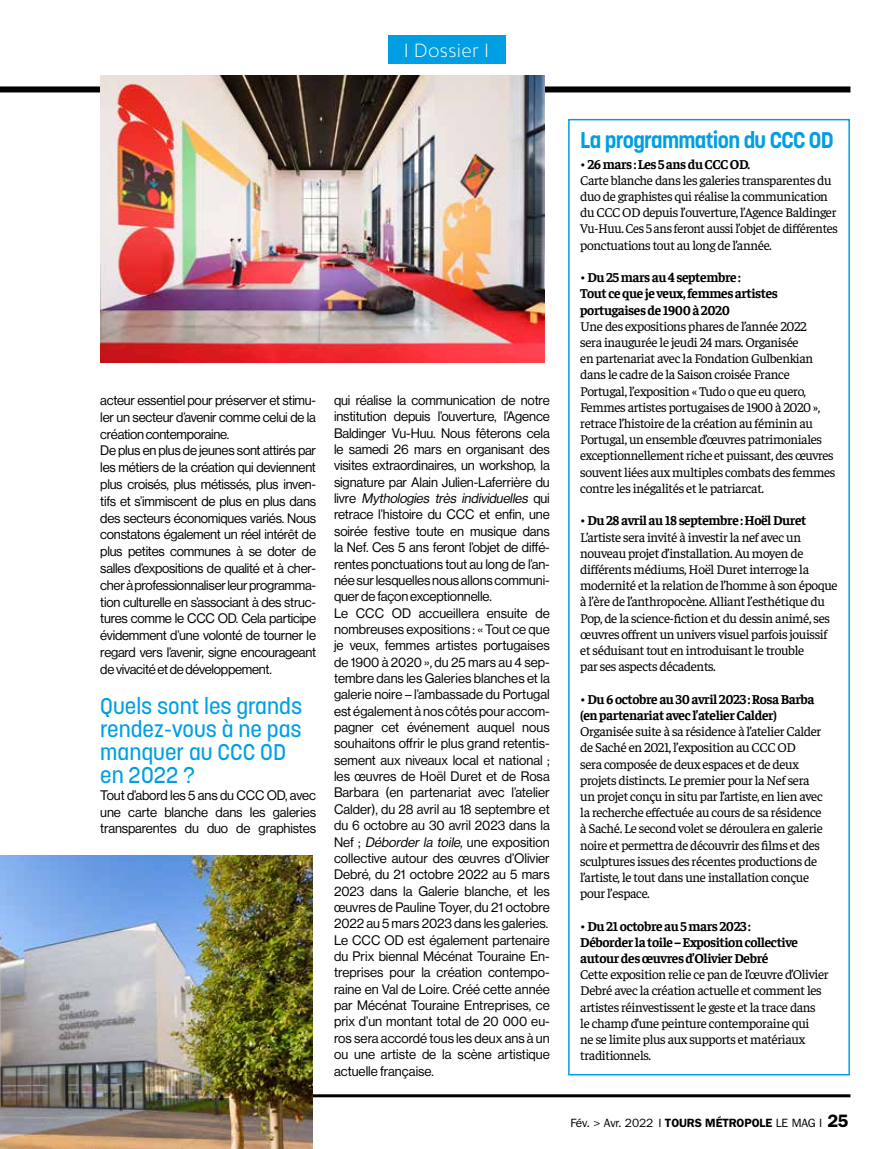
<style>
.page{position:relative;width:893px;height:1149px;background:#fff}
.page>*{position:absolute;margin:0;border:0;box-sizing:border-box;transform-origin:0 0}
.t1{font:500 22.5px/23.1px "Korolev";color:#009fe3}
.INTER_TYPE_ITW{font:700 22.5px "Korolev";letter-spacing:-.03em;color:#009fe3}
.INTER{font:300 18px "Bw Mitga";letter-spacing:.02em;color:#fff}
.Texte_normal{font:13.5px/16.4px "N Haas Grotesk DS Pro 55 Rg";letter-spacing:-.01em;color:#000;text-align:justify}
.t2{font:13.5px/16.2px "Faustina";letter-spacing:-.03em;color:#000}
.t3{font:700 13.5px/16.2px "Faustina";letter-spacing:-.03em;color:#000}
.t4{font:12px "ITC Franklin Gothic Std";letter-spacing:-.01em;color:#000}
.s1{font-style:italic}
.s2{font-weight:600}
.s3{font-weight:600;font-size:18px}
</style>
<div class="page">
<hr style="left:0;top:1093px;width:850px;height:3px;background:#000">
<div style="left:0;top:86px;width:850px;height:6px;background:#000"></div>
<div style="left:568px;top:119px;width:282px;height:956px;border:2px solid #009fe3"></div>
<img style="left:0;top:855px;width:313px;height:293px">
<img style="left:100px;top:75px;width:444px;height:287px">
<div style="left:388px;top:35px;width:117px;height:29px;background:#009fe3"></div>
<p class="INTER" style="left:404px;top:38px;width:87px">I Dossier I</p>
<p class="Texte_normal" style="left:100px;top:392px;width:217px;line-height:16.8px">acteur essentiel pour préserver et stimu&shy;ler un secteur d’avenir comme celui de la création contemporaine.</p>
<p class="Texte_normal" style="left:100px;top:442px;width:217px;line-height:16.8px">De plus en plus de jeunes sont attirés par les métiers de la création qui deviennent plus croisés, plus métissés, plus inven&shy;tifs et s’immiscent de plus en plus dans des secteurs économiques variés. Nous constatons également un réel intérêt de plus petites communes à se doter de salles d’expositions de qualité et à cher&shy;cher à professionnaliser leur programma&shy;tion culturelle en s’associant à des struc&shy;tures comme le CCC OD. Cela participe évidemment d’une volonté de tourner le regard vers l’avenir, signe encourageant de vivacité et de développement.</p>
<p class="t1" style="left:100px;top:694px;width:203px">Quels sont les grands rendez-vous à ne pas manquer au CCC OD en 2022 ?</p>
<p class="Texte_normal" style="left:100px;top:786px;width:217px;line-height:16.8px">Tout d’abord les 5 ans du CCC OD, avec une carte blanche dans les galeries transparentes du duo de graphistes</p>
<p class="Texte_normal" style="left:334px;top:392px;width:217px">qui réalise la communication de notre institution depuis l’ouverture, l’Agence Baldinger Vu-Huu. Nous fêterons cela le samedi 26 mars en organisant des visites extraordinaires, un workshop, la signature par Alain Julien-Laferrière du l i v r e <span class="s1">Mythologies très individuelles</span> q u i retrace l’histoire du CCC et enfin, une soirée festive toute en musique dans la Nef. Ces 5 ans feront l’objet de diffé&shy;rentes ponctuations tout au long de l’an&shy;née sur lesquelles nous allons communi&shy;quer de façon exceptionnelle.</p>
<p class="Texte_normal" style="left:334px;top:604px;width:217px">Le CCC OD accueillera ensuite de nombreuses expositions : « Tout ce que je veux, femmes artistes portugaises de 1900 à 2020 »<span class="s1">,</span>du 25 mars au 4 sep&shy;tembre dans les Galeries blanches et la galerie noire – l’ambassade du Portugal est également à nos côtés pour accom&shy;pagner cet événement auquel nous souhaitons offrir le plus grand retentis&shy;sement aux niveaux local et national ; les œuvres de Hoël Duret et de Rosa Barbara (en partenariat avec l’atelier Calder), du 28 avril au 18 septembre et du 6 octobre au 30 avril 2023 dans la Nef ; <span class="s1">Déborder la toile,</span> une exposition collective autour des œuvres d’Olivier Debré, du 21 octobre 2022 au 5 mars 2023 dans la Galerie blanche, et les œuvres de Pauline Toyer, du 21 octobre 2022 au 5 mars 2023 dans les galeries.</p>
<p class="Texte_normal" style="left:334px;top:931px;width:217px">Le CCC OD est également partenaire du Prix biennal Mécénat Touraine En&shy;treprises pour la création contempo&shy;raine en Val de Loire. Créé cette année par Mécénat Touraine Entreprises, ce prix d’un montant total de 20 000 eu&shy;ros sera accordé tous les deux ans à un ou une artiste de la scène artistique actuelle française.</p>
<p class="INTER_TYPE_ITW" style="left:580px;top:126px;width:255px">La programmation du CCC OD</p>
<p class="t3" style="left:580px;top:155px;width:171px">• 26 mars : Les 5 ans du CCC OD.</p>
<p class="t2" style="left:580px;top:171px;width:259px">Carte blanche dans les galeries transparentes du duo de graphistes qui réalise la communication du CCC OD depuis l’ouverture, l’Agence Baldinger Vu-Huu. Ces 5 ans feront aussi l’objet de différentes ponctuations tout au long de l’année.</p>
<p class="t3" style="left:580px;top:268px;width:199px">• Du 25 mars au 4 septembre :<br>Tout ce que je veux, femmes artistes portugaises de 1900 à 2020</p>
<p class="t2" style="left:580px;top:317px;width:257px">Une des expositions phares de l’année 2022<br>sera inaugurée le jeudi 24 mars. Organisée<br>en partenariat avec la Fondation Gulbenkian dans le cadre de la Saison croisée France Portugal, l’exposition « Tudo o que eu quero, Femmes artistes portugaises de 1900 à 2020 », retrace l’histoire de la création au féminin au Portugal, un ensemble d’œuvres patrimoniales exceptionnellement riche et puissant, des œuvres souvent liées aux multiples combats des femmes contre les inégalités et le patriarcat.</p>
<p class="t3" style="left:580px;top:511px;width:228px">• Du 28 avril au 18 septembre : Hoël Duret</p>
<p class="t2" style="left:580px;top:527px;width:259px">L’artiste sera invité à investir la nef avec un nouveau projet d’installation. Au moyen de différents médiums, Hoël Duret interroge la modernité et la relation de l’homme à son époque à l’ère de l’anthropocène. Alliant l’esthétique du Pop, de la science-fiction et du dessin animé, ses œuvres offrent un univers visuel parfois jouissif et séduisant tout en introduisant le trouble<br>par ses aspects décadents.</p>
<p class="t3" style="left:580px;top:689px;width:236px">• Du 6 octobre au 30 avril 2023 : Rosa Barba (en partenariat avec l’atelier Calder)</p>
<p class="t2" style="left:580px;top:722px;width:244px">Organisée suite à sa résidence à l’atelier Calder de Saché en 2021, l’exposition au CCC OD<br>sera composée de deux espaces et de deux projets distincts. Le premier pour la Nef sera un projet conçu in situ par l’artiste, en lien avec la recherche effectuée au cours de sa résidence à Saché. Le second volet se déroulera en galerie noire et permettra de découvrir des films et des sculptures issues des récentes productions de l’artiste, le tout dans une installation conçue pour l’espace.</p>
<p class="t3" style="left:580px;top:916px;width:219px">• Du 21 octobre au 5 mars 2023 :<br>Déborder la toile – Exposition collective autour des œuvres d’Olivier Debré</p>
<p class="t2" style="left:580px;top:965px;width:250px">Cette exposition relie ce pan de l’œuvre d’Olivier Debré avec la création actuelle et comment les artistes réinvestissent le geste et la trace dans le champ d’une peinture contemporaine qui<br>ne se limite plus aux supports et matériaux traditionnels.</p>
<p class="t4" style="left:570px;top:1115px;width:280px">Fév. &gt; Avr. 2022 I <span class="s2">TOURS MÉTROPOLE</span> LE MAG I <span class="s3">25</span></p>
</div>
